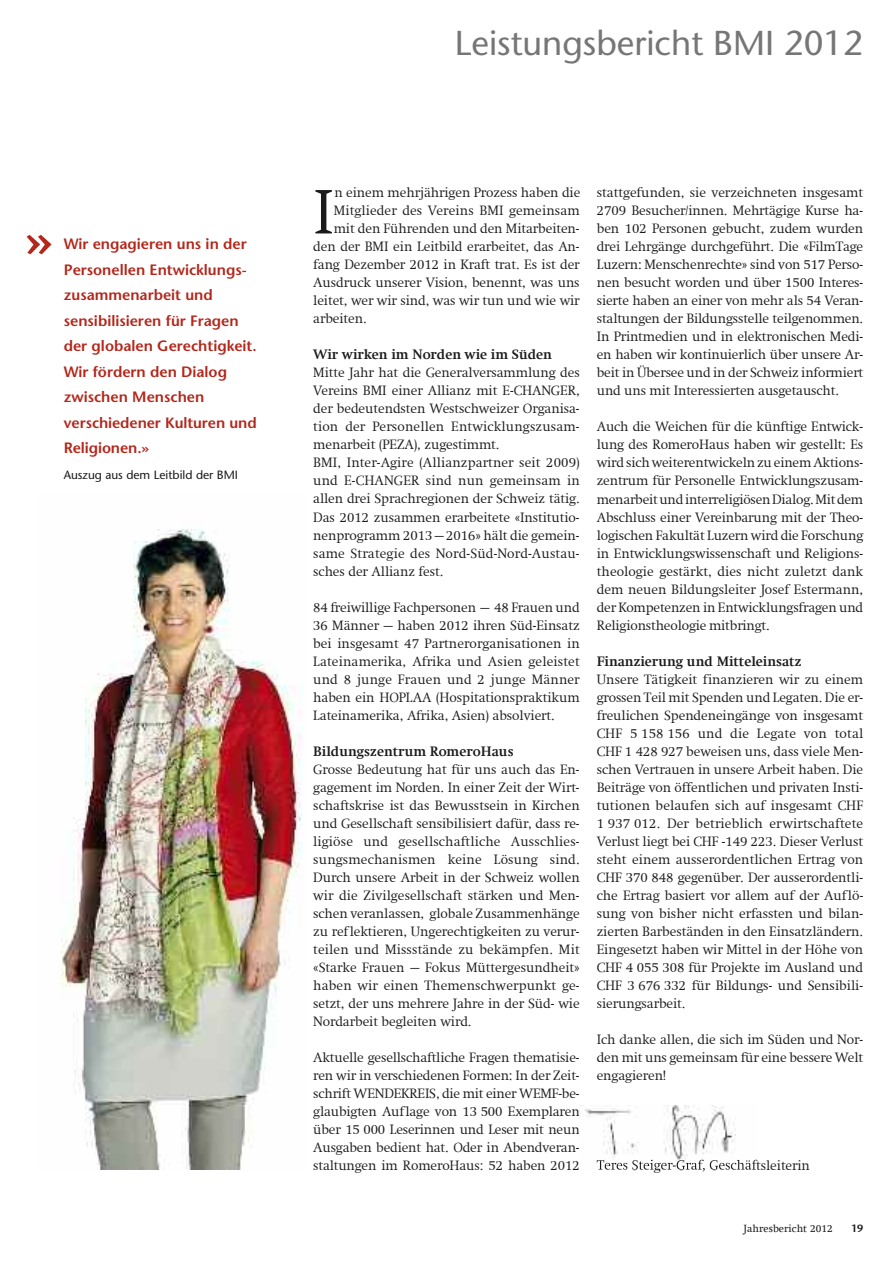
<style>
.page{position:relative;width:893px;height:1263px;background:#fff}
.page>*{position:absolute;margin:0;border:0;box-sizing:border-box;transform-origin:0 0}
.t1{font:300 63.75px "Swift Com";color:#1a1a1a}
.t2{font:600 53.85px "Stone Sans";color:#b3281c}
.t3{font:34.5px "Stone Sans";color:#767676}
.t4{font:600 15px/25.5px "Stone Sans";color:#b3281c}
.t5{font:700 13.8px "Swift Com";color:#1a1a1a}
.t6{font:300 13.65px/18px "Swift Com";letter-spacing:-.005em;color:#1a1a1a;text-align:justify}
.t7{font:12px "Stone Sans";color:#1a1a1a}
.t8{font:10.5px "Swift Com";color:#1a1a1a}
.t9{font:600 10.5px "Stone Sans";color:#1a1a1a}
</style>
<div class="page">
<img style="left:61px;top:529px;width:241px;height:641px">
<img style="left:581px;top:1105px;width:175px;height:65px">
<img style="left:597px;top:1160px;width:41px;height:9px">
<h2 class="t2" style="left:25px;top:218px;width:28px">»</h2>
<p class="t4" style="left:64px;top:233px;width:194px">Wir engagieren uns in der<br>Personellen Entwicklungs&shy;zusammenarbeit und sensibilisieren für Fragen der globalen Gerechtigkeit.<br>Wir fördern den Dialog zwischen Menschen verschiedener Kulturen und<br>Religionen.»</p>
<p class="t7" style="left:64px;top:470px;width:176px">Auszug aus dem Leitbild der BMI</p>
<h3 class="t3" style="left:455px;top:30px;width:410px">Leistungsbericht BMI 2012</h3>
<h1 class="t1" style="left:313px;top:175px;width:22px">I</h1>
<p class="t6" style="left:334px;top:184px;width:248px">n einem mehrjährigen Prozess haben die</p>
<p class="t6" style="left:334px;top:202px;width:248px">Mitglieder des Vereins BMI gemeinsam</p>
<p class="t6" style="left:334px;top:220px;width:247px">mit den Führenden und den Mitarbeiten-</p>
<p class="t6" style="left:313px;top:238px;width:268px">den der BMI ein Leitbild erarbeitet, das An-</p>
<p class="t6" style="left:313px;top:256px;width:268px">fang Dezember 2012 in Kraft trat. Es ist der</p>
<p class="t6" style="left:313px;top:274px;width:268px">Ausdruck unserer Vision, benennt, was uns</p>
<p class="t6" style="left:313px;top:292px;width:268px">leitet, wer wir sind, was wir tun und wie wir</p>
<p class="t6" style="left:313px;top:310px;width:55px">arbeiten.</p>
<p class="t5" style="left:313px;top:347px;width:240px">Wir wirken im Norden wie im Süden</p>
<p class="t6" style="left:313px;top:364px;width:268px;text-align:left">Mitte Jahr hat die Generalversammlung des Vereins BMI einer Allianz mit E-CHANGER, der bedeutendsten Westschweizer Organisa&shy;tion der Personellen Entwicklungszusam&shy;menarbeit (PEZA), zugestimmt.<br>BMI, Inter-Agire (Allianzpartner seit 2009) und E-CHANGER sind nun gemeinsam in allen drei Sprachregionen der Schweiz tätig.<br>Das 2012 zusammen erarbeitete «Institutio&shy;nenprogramm 2013–2016» hält die gemein&shy;same Strategie des Nord-Süd-Nord-Austau&shy;sches der Allianz fest.</p>
<p class="t6" style="left:313px;top:598px;width:268px">84 freiwillige Fachpersonen – 48 Frauen und 36 Männer – haben 2012 ihren Süd-Einsatz bei insgesamt 47 Partnerorganisationen in Lateinamerika, Afrika und Asien geleistet und 8 junge Frauen und 2 junge Männer haben ein HOPLAA (Hospitationspraktikum Lateinamerika, Afrika, Asien) absolviert.</p>
<p class="t5" style="left:313px;top:743px;width:202px">Bildungszentrum RomeroHaus</p>
<p class="t6" style="left:313px;top:760px;width:268px">Grosse Bedeutung hat für uns auch das En&shy;gagement im Norden. In einer Zeit der Wirt&shy;schaftskrise ist das Bewusstsein in Kirchen und Gesellschaft sensibilisiert dafür, dass re&shy;ligiöse und gesellschaftliche Ausschlies&shy;sungsmechanismen keine Lösung sind.<br>Durch unsere Arbeit in der Schweiz wollen wir die Zivilgesellschaft stärken und Men&shy;schen veranlassen, globale Zusammenhänge zu reflektieren, Ungerechtigkeiten zu verur&shy;teilen und Missstände zu bekämpfen. Mit «Starke Frauen – Fokus Müttergesundheit» haben wir einen Themenschwerpunkt ge&shy;setzt, der uns mehrere Jahre in der Süd- wie Nordarbeit begleiten wird.</p>
<p class="t6" style="left:313px;top:1048px;width:268px">Aktuelle gesellschaftliche Fragen thematisie&shy;ren wir in verschiedenen Formen: In der Zeit&shy;schrift WENDEKREIS, die mit einer WEMF-be&shy;glaubigten Auflage von 13 500 Exemplaren über 15 000 Leserinnen und Leser mit neun Ausgaben bedient hat. Oder in Abendveran&shy;staltungen im RomeroHaus: 52 haben 2012</p>
<p class="t6" style="left:597px;top:184px;width:268px">stattgefunden, sie verzeichneten insgesamt 2709 Besucher/innen. Mehrtägige Kurse ha&shy;ben 102 Personen gebucht, zudem wurden drei Lehrgänge durchgeführt. Die «FilmTage Luzern: Menschenrechte» sind von 517 Perso&shy;nen besucht worden und über 1500 Interes&shy;sierte haben an einer von mehr als 54 Veran&shy;staltungen der Bildungsstelle teilgenommen.<br>In Printmedien und in elektronischen Medi&shy;en haben wir kontinuierlich über unsere Ar&shy;beit in Übersee und in der Schweiz informiert und uns mit Interessierten ausgetauscht.</p>
<p class="t6" style="left:597px;top:418px;width:268px">Auch die Weichen für die künftige Entwick&shy;lung des RomeroHaus haben wir gestellt: Es wird sichweiterentwickelnzueinemAktions&shy;zentrum für Personelle Entwicklungszusam&shy;menarbeitundinterreligiösenDialog.Mitdem Abschluss einer Vereinbarung mit der Theo&shy;logischen Fakultät Luzern wird die Forschung in Entwicklungswissenschaft und Religions&shy;theologie gestärkt, dies nicht zuletzt dank dem neuen Bildungsleiter Josef Estermann, der Kompetenzen in Entwicklungsfragen und Religionstheologie mitbringt.</p>
<p class="t5" style="left:597px;top:653px;width:206px">Finanzierung und Mitteleinsatz</p>
<p class="t6" style="left:597px;top:670px;width:268px">Unsere Tätigkeit finanzieren wir zu einem grossen Teil mit Spenden und Legaten. Die er&shy;freulichen Spendeneingänge von insgesamt CHF 5 158 156 und die Legate von total CHF 1 428 927 beweisen uns, dass viele Men&shy;schen Vertrauen in unsere Arbeit haben. Die Beiträge von öffentlichen und privaten Insti&shy;tutionen belaufen sich auf insgesamt CHF 1 937 012. Der betrieblich erwirtschaftete Verlust liegt bei CHF -149 223. Dieser Verlust steht einem ausserordentlichen Ertrag von CHF 370 848 gegenüber. Der ausserordentli&shy;che Ertrag basiert vor allem auf der Auflö&shy;sung von bisher nicht erfassten und bilan&shy;zierten Barbeständen in den Einsatzländern.<br>Eingesetzt haben wir Mittel in der Höhe von CHF 4 055 308 für Projekte im Ausland und CHF 3 676 332 für Bildungs- und Sensibili&shy;sierungsarbeit.</p>
<p class="t6" style="left:597px;top:1030px;width:268px">Ich danke allen, die sich im Süden und Nor&shy;den mit uns gemeinsam für eine bessere Welt engagieren!</p>
<p class="t8" style="left:744px;top:1222px;width:91px">Jahresbericht 2012</p>
<p class="t9" style="left:851px;top:1225px;width:14px">19</p>
</div>
